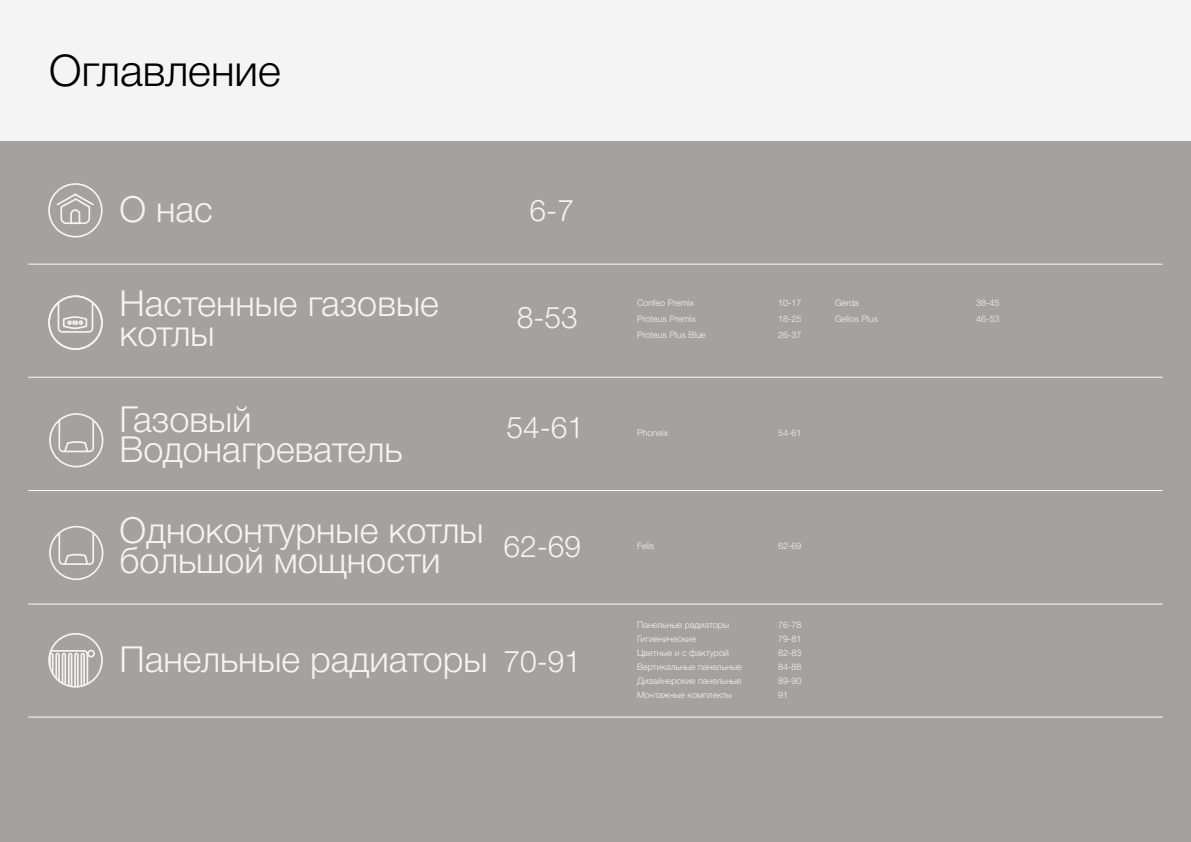
<style>
.page{position:relative;width:1191px;height:842px;background:#fff}
.page>*{position:absolute;margin:0;border:0;box-sizing:border-box;transform-origin:0 0}
.t1{font:300 43.8px "Helvetica Neue Cyr";color:#000}
.t2{font:300 36px/30px "Helvetica Neue Cyr";color:#f5f4f4}
.t3{font:300 30px "Helvetica Neue Cyr";color:#f5f4f4}
.t4{font:300 9px "Helvetica Neue Cyr";color:#f5f4f4}
</style>
<div class="page">
<div style="left:0;top:140px;width:1191px;height:702px;background:#a5a19e"></div>
<div style="left:0;top:0;width:1191px;height:140px;background:#f5f4f4"></div>
<svg style="left:57px;top:296px;width:37px;height:37px"></svg>
<div style="left:48px;top:295px;width:55px;height:55px;border:2px solid #f5f4f4;border-radius:50%"></div>
<div style="left:48px;top:183px;width:55px;height:55px;border:2px solid #f5f4f4;border-radius:50%"></div>
<svg style="left:55px;top:192px;width:40px;height:32px"></svg>
<svg style="left:49px;top:526px;width:54px;height:54px"></svg>
<svg style="left:49px;top:413px;width:54px;height:54px"></svg>
<hr style="left:28px;top:490px;width:1134px;height:1px;background:#fcfcfc">
<hr style="left:28px;top:264px;width:1134px;height:1px;background:#fcfcfc">
<svg style="left:48px;top:633px;width:55px;height:55px"></svg>
<hr style="left:28px;top:604px;width:1134px;height:1px;background:#fcfcfc">
<hr style="left:28px;top:717px;width:1134px;height:1px;background:#fcfcfc">
<hr style="left:28px;top:377px;width:1134px;height:1px;background:#fcfcfc">
<h1 class="t1" style="left:49px;top:46px;width:233px">Оглавление</h1>
<h2 class="t2" style="left:119px;top:195px;width:95px">О нас</h2>
<h3 class="t3" style="left:529px;top:194px;width:46px">6-7</h3>
<h2 class="t2" style="left:119px;top:288px;width:321px">Настенные газовые котлы</h2>
<h3 class="t3" style="left:516px;top:301px;width:63px">8-53</h3>
<h2 class="t2" style="left:119px;top:405px;width:285px">Газовый<br>Водонагреватель</h2>
<h2 class="t2" style="left:119px;top:515px;width:365px">Одноконтурные котлы большой мощности</h2>
<h3 class="t3" style="left:506px;top:410px;width:79px">54-61</h3>
<h3 class="t3" style="left:503px;top:529px;width:79px">62-69</h3>
<h2 class="t2" style="left:119px;top:645px;width:369px">Панельные радиаторы</h2>
<h3 class="t3" style="left:503px;top:645px;width:79px">70-91</h3>
<p class="t4" style="left:637px;top:298px;width:59px">Confeo Premix</p>
<p class="t4" style="left:778px;top:298px;width:25px">10-17</p>
<p class="t4" style="left:637px;top:314px;width:60px">Proteus Premix</p>
<p class="t4" style="left:778px;top:314px;width:25px">18-25</p>
<p class="t4" style="left:637px;top:330px;width:70px">Proteus Plus Blue</p>
<p class="t4" style="left:778px;top:330px;width:25px">26-37</p>
<p class="t4" style="left:835px;top:298px;width:25px">Gerda</p>
<p class="t4" style="left:976px;top:298px;width:25px">38-45</p>
<p class="t4" style="left:835px;top:314px;width:45px">Gelios Plus</p>
<p class="t4" style="left:976px;top:314px;width:25px">46-53</p>
<p class="t4" style="left:637px;top:428px;width:33px">Phoneix</p>
<p class="t4" style="left:778px;top:428px;width:25px">54-61</p>
<p class="t4" style="left:637px;top:541px;width:19px">Felis</p>
<p class="t4" style="left:778px;top:541px;width:25px">62-69</p>
<p class="t4" style="left:637px;top:619px;width:93px">Панельные радиаторы</p>
<p class="t4" style="left:778px;top:619px;width:25px">76-78</p>
<p class="t4" style="left:637px;top:633px;width:60px">Гигиенические</p>
<p class="t4" style="left:778px;top:633px;width:25px">79-81</p>
<p class="t4" style="left:637px;top:648px;width:93px">Цветные и с фактурой</p>
<p class="t4" style="left:778px;top:648px;width:25px">82-83</p>
<p class="t4" style="left:637px;top:662px;width:106px">Вертикальные панельные</p>
<p class="t4" style="left:778px;top:662px;width:25px">84-88</p>
<p class="t4" style="left:637px;top:676px;width:106px">Дизайнерские панельные</p>
<p class="t4" style="left:778px;top:676px;width:25px">89-90</p>
<p class="t4" style="left:637px;top:690px;width:96px">Монтажные комплекты</p>
<p class="t4" style="left:778px;top:690px;width:12px">91</p>
</div>
